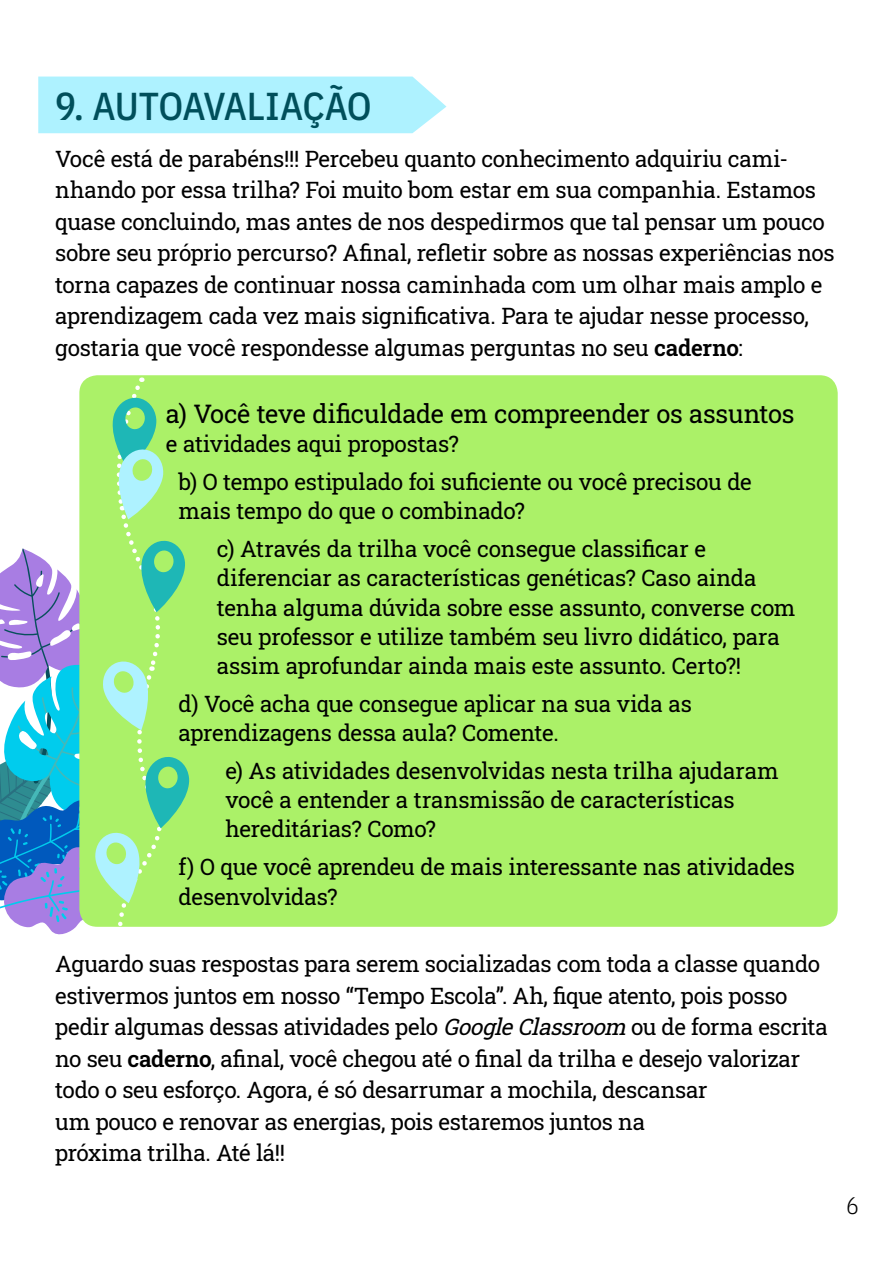
<style>
.page{position:relative;width:893px;height:1263px;background:#fff}
.page>*{position:absolute;margin:0;border:0;box-sizing:border-box;transform-origin:0 0}
.Etapa{font:500 39px "IBM Plex Sans Cond";letter-spacing:-.02em;color:#004f5b}
.Auto_avaliacao{font:25.5px "Roboto Slab";letter-spacing:-.01em;color:#000}
.t1{font:300 24px "IBM Plex Sans Cond";color:#000}
.Texto_normal{font:22.5px/31.5px "Roboto Slab";letter-spacing:-.015em;color:#000}
.Auto_avaliacao-2{font:22.5px/29.2px "Roboto Slab";letter-spacing:-.005em;color:#000}
.s1{font-weight:600}
.s2{font-style:italic}
</style>
<div class="page">
<div style="left:79px;top:375px;width:759px;height:552px;background:#abf168;border-radius:18px"></div>
<svg style="left:0;top:377px;width:219px;height:558px"></svg>
<div style="left:38px;top:77px;width:408px;height:56px;background:#aef2ff"></div>
<p class="Etapa" style="left:55px;top:76px;width:318px">9. AUTOAVALIAÇÃO</p>
<p class="Texto_normal" style="left:55px;top:142px;width:781px">Você está de parabéns!!! Percebeu quanto conhecimento adquiriu cami&shy;nhando por essa trilha? Foi muito bom estar em sua companhia. Estamos quase concluindo, mas antes de nos despedirmos que tal pensar um pouco sobre seu próprio percurso? Afinal, refletir sobre as nossas experiências nos torna capazes de continuar nossa caminhada com um olhar mais amplo e aprendizagem cada vez mais significativa. Para te ajudar nesse processo, gostaria que você respondesse algumas perguntas no seu <span class="s1">caderno</span>:</p>
<p class="Auto_avaliacao" style="left:166px;top:396px;width:630px">a) Você teve dificuldade em compreender os assuntos</p>
<p class="Auto_avaliacao-2" style="left:166px;top:429px;width:295px">e atividades aqui propostas?</p>
<p class="Auto_avaliacao-2" style="left:179px;top:467px;width:575px">b) O tempo estipulado foi suficiente ou você precisou de mais tempo do que o combinado?</p>
<p class="Auto_avaliacao-2" style="left:217px;top:534px;width:580px">c) Através da trilha você consegue classificar e diferenciar as características genéticas? Caso ainda tenha alguma dúvida sobre esse assunto, converse com seu professor e utilize também seu livro didático, para assim aprofundar ainda mais este assunto. Certo?!</p>
<p class="Auto_avaliacao-2" style="left:179px;top:689px;width:515px">d) Você acha que consegue aplicar na sua vida as aprendizagens dessa aula? Comente.</p>
<p class="Auto_avaliacao-2" style="left:225px;top:756px;width:555px">e) As atividades desenvolvidas nesta trilha ajudaram você a entender a transmissão de características hereditárias? Como?</p>
<p class="Auto_avaliacao-2" style="left:179px;top:852px;width:618px">f) O que você aprendeu de mais interessante nas atividades desenvolvidas?</p>
<p class="Texto_normal" style="left:55px;top:948px;width:774px">Aguardo suas respostas para serem socializadas com toda a classe quando estivermos juntos em nosso “Tempo Escola”. Ah, fique atento, pois posso pedir algumas dessas atividades pelo <span class="s2">GoogleClassroom</span> ou de forma escrita no seu <span class="s1">caderno</span>, afinal, você chegou até o final da trilha e desejo valorizar todo o seu esforço. Agora, é só desarrumar a mochila, descansar<br>um pouco e renovar as energias, pois estaremos juntos na<br>próxima trilha. Até lá!!</p>
<p class="t1" style="left:846px;top:1187px;width:14px">6</p>
</div>
